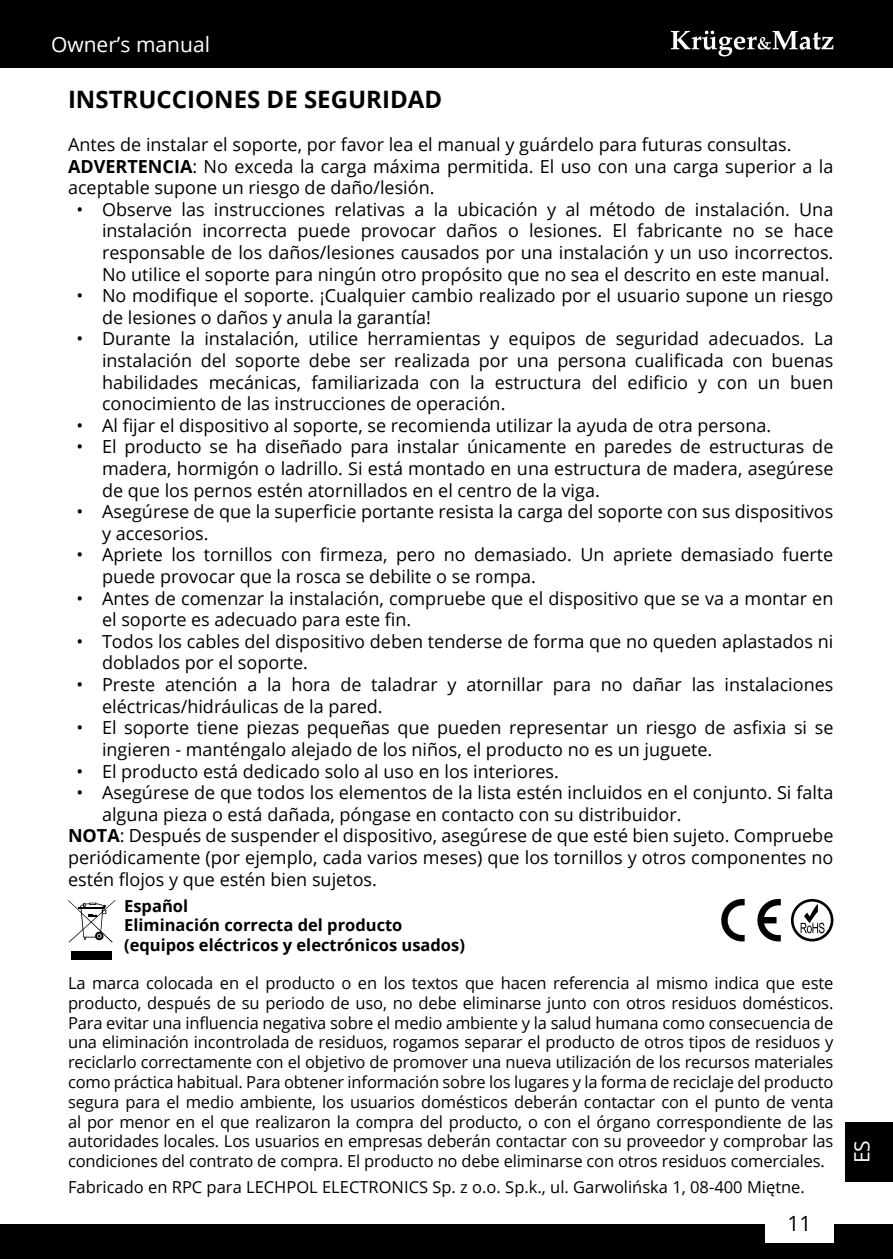
<style>
.page{position:relative;width:893px;height:1259px;background:#fff}
.page>*{position:absolute;margin:0;border:0;box-sizing:border-box;transform-origin:0 0}
.t1{font:700 24px "Open Sans";color:#000}
.t2{font:21px "Open Sans";color:#fff}
.t3{font:21px "Open Sans";color:#000}
.t4{font:18px/21.6px "Open Sans";color:#000}
.t5{font:700 18px "Open Sans";color:#000}
.t6{font:16.5px/19.8px "Open Sans";color:#000;text-align:justify}
.t7{font:700 16.5px/19.8px "Open Sans";color:#000}
.s1{font-weight:700}
</style>
<div class="page">
<div style="left:0;top:0;width:893px;height:68px;background:#000"></div>
<svg style="left:671px;top:31px;width:162px;height:25px"></svg>
<div style="left:1px;top:1225px;width:892px;height:34px;background:#000"></div>
<hr style="left:0;top:1225px;width:1px;height:34px;background:#000">
<div style="left:765px;top:1207px;width:68px;height:35px;background:#fff"></div>
<div style="left:845px;top:1122px;width:48px;height:59px;background:#000"></div>
<div style="left:71px;top:951px;width:41px;height:8px;background:#000"></div>
<svg style="left:68px;top:900px;width:48px;height:42px"></svg>
<svg style="left:95px;top:931px;width:9px;height:9px"></svg>
<svg style="left:791px;top:899px;width:42px;height:42px"></svg>
<svg style="left:721px;top:899px;width:60px;height:43px"></svg>
<p class="t2" style="left:51px;top:30px;width:160px">Owner’s manual</p>
<h1 class="t1" style="left:68px;top:82px;width:71px">Instrucc</h1>
<h1 class="t1" style="left:187px;top:82px;width:162px">iones de segur</h1>
<h1 class="t1" style="left:382px;top:82px;width:26px">idad</h1>
<p class="t4" style="left:68px;top:133px;width:725px">Antes de instalar el soporte, por favor lea el manual y guárdelo para futuras consultas.</p>
<p class="t5" style="left:68px;top:153px;width:72px">ADVERTEN</p>
<p class="t4" style="left:68px;top:155px;width:767px;text-indent:95px"><span class="s1">CIA</span>: No exceda la carga máxima permitida. El uso con una carga superior a la aceptable supone un riesgo de daño/lesión.</p>
<p class="t4" style="left:102px;top:198px;width:733px;text-align:justify;text-indent:-26px">• Observe las instrucciones relativas a la ubicación y al método de instalación. Una instalación incorrecta puede provocar daños o lesiones. El fabricante no se hace responsable de los daños/lesiones causados por una instalación y un uso incorrectos.<br>No utilice el soporte para ningún otro propósito que no sea el descrito en este manual.</p>
<p class="t4" style="left:102px;top:284px;width:733px;text-indent:-26px">• No modifique el soporte. ¡Cualquier cambio realizado por el usuario supone un riesgo de lesiones o daños y anula la garantía!</p>
<p class="t4" style="left:102px;top:327px;width:733px;text-align:justify;text-indent:-26px">• Durante la instalación, utilice herramientas y equipos de seguridad adecuados. La instalación del soporte debe ser realizada por una persona cualificada con buenas habilidades mecánicas, familiarizada con la estructura del edificio y con un buen conocimiento de las instrucciones de operación.</p>
<p class="t4" style="left:77px;top:414px;width:696px">• Al fijar el dispositivo al soporte, se recomienda utilizar la ayuda de otra persona.</p>
<p class="t4" style="left:102px;top:435px;width:733px;text-align:justify;text-indent:-26px">• El producto se ha diseñado para instalar únicamente en paredes de estructuras de madera, hormigón o ladrillo. Si está montado en una estructura de madera, asegúrese de que los pernos estén atornillados en el centro de la viga.</p>
<p class="t4" style="left:102px;top:500px;width:733px;text-indent:-26px">• Asegúrese de que la superficie portante resista la carga del soporte con sus dispositivos y accesorios.</p>
<p class="t4" style="left:102px;top:543px;width:733px;text-indent:-26px">• Apriete los tornillos con firmeza, pero no demasiado. Un apriete demasiado fuerte puede provocar que la rosca se debilite o se rompa.</p>
<p class="t4" style="left:102px;top:587px;width:733px;text-indent:-26px">• Antes de comenzar la instalación, compruebe que el dispositivo que se va a montar en el soporte es adecuado para este fin.</p>
<p class="t4" style="left:102px;top:630px;width:733px;text-indent:-26px">• Todos los cables del dispositivo deben tenderse de forma que no queden aplastados ni doblados por el soporte.</p>
<p class="t4" style="left:102px;top:673px;width:733px;text-indent:-26px">• Preste atención a la hora de taladrar y atornillar para no dañar las instalaciones eléctricas/hidráulicas de la pared.</p>
<p class="t4" style="left:102px;top:716px;width:733px;text-indent:-26px">• El soporte tiene piezas pequeñas que pueden representar un riesgo de asfixia si se ingieren - manténgalo alejado de los niños, el producto no es un juguete.</p>
<p class="t4" style="left:77px;top:759px;width:484px">• El producto está dedicado solo al uso en los interiores.</p>
<p class="t4" style="left:77px;top:781px;width:758px">• Asegúrese de que todos los elementos de la lista estén incluidos en el conjunto. Si falta</p>
<p class="t4" style="left:102px;top:803px;width:581px">alguna pieza o está dañada, póngase en contacto con su distribuidor.</p>
<p class="t4" style="left:68px;top:824px;width:767px"><span class="s1">NOTA</span>: Después de suspender el dispositivo, asegúrese de que esté bien sujeto. Compruebe</p>
<p class="t4" style="left:68px;top:846px;width:767px">periódicamente (por ejemplo, cada varios meses) que los tornillos y otros componentes no</p>
<p class="t4" style="left:68px;top:867px;width:310px">estén flojos y que estén bien sujetos.</p>
<p class="t7" style="left:124px;top:895px;width:342px">Español<br>Eliminación correcta del producto (equipos eléctricos y electrónicos usados)</p>
<p class="t6" style="left:68px;top:972px;width:767px">La marca colocada en el producto o en los textos que hacen referencia al mismo indica que este producto, después de su periodo de uso, no debe eliminarse junto con otros residuos domésticos.<br>Para evitar una influencia negativa sobre el medio ambiente y la salud humana como consecuencia de una eliminación incontrolada de residuos, rogamos separar el producto de otros tipos de residuos y reciclarlo correctamente con el objetivo de promover una nueva utilización de los recursos materiales como práctica habitual. Para obtener información sobre los lugares y la forma de reciclaje del producto segura para el medio ambiente, los usuarios domésticos deberán contactar con el punto de venta al por menor en el que realizaron la compra del producto, o con el órgano correspondiente de las autoridades locales. Los usuarios en empresas deberán contactar con su proveedor y comprobar las condiciones del contrato de compra. El producto no debe eliminarse con otros residuos comerciales.</p>
<p class="t6" style="left:68px;top:1176px;width:738px">Fabricado en RPC para LECHPOL ELECTRONICS Sp. z o.o. Sp.k., ul. Garwolińska 1, 08-400 Miętne.</p>
<p class="t3" style="left:787px;top:1208px;width:26px">11</p>
<p class="t2" style="left:847px;top:1163px;width:25px;rotate:-90deg">ES</p>
</div>
